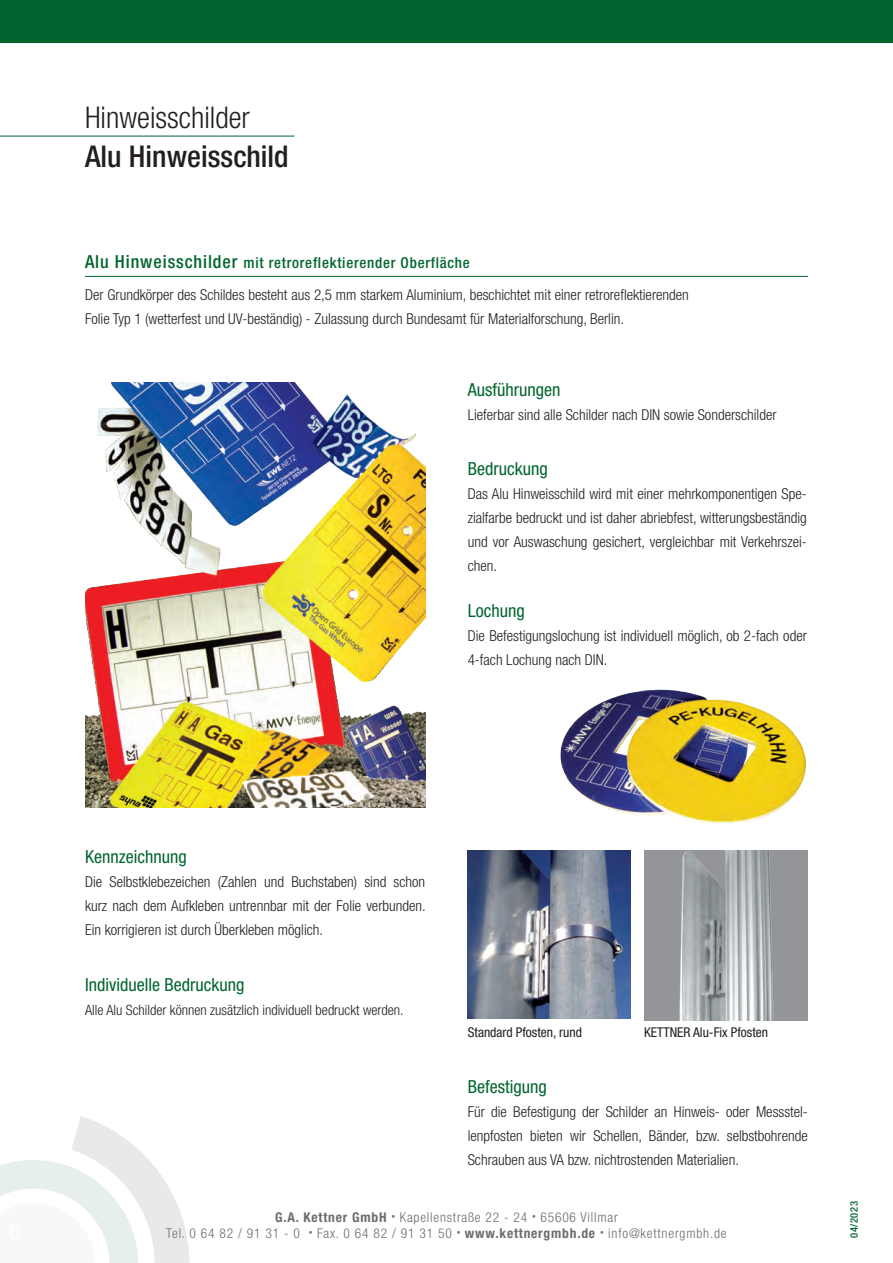
<style>
.page{position:relative;width:893px;height:1263px;background:#fff}
.page>*{position:absolute;margin:0;border:0;box-sizing:border-box;transform-origin:0 0}
.t1{font:500 condensed 30px "Helvetica Neue LT Std";color:#231f20}
.t2{font:300 condensed 30px "Helvetica Neue LT Std";color:#231f20}
.t3{font:condensed 18px "Helvetica Neue LT Std";color:#00652e}
.t4{font:300 condensed 15px/24px "Helvetica Neue LT Std";color:#231f20;text-align:justify}
.t5{font:300 condensed 14.25px "Helvetica Neue LT Std";color:#231f20}
.t6{font:300 condensed 13.5px/16.2px "Helvetica Neue LT Std";letter-spacing:.06em;color:#6c6d70;text-align:center}
.t7{font:condensed 13.5px "Helvetica Neue LT Std";color:#231f20}
.t8{font:500 condensed 10.5px "Helvetica Neue LT Std";letter-spacing:.05em;color:#00652e}
.s1{font-weight:500;font-size:18px;color:#00652e}
.s2{font-weight:500;color:#00652e}
.s3{font-weight:700}
</style>
<div class="page">
<img style="left:85px;top:383px;width:340px;height:425px">
<img style="left:560px;top:689px;width:246px;height:136px">
<svg style="left:0;top:1116px;width:190px;height:147px"></svg>
<hr style="left:0;top:136px;width:294px;height:1px;background:#00652e">
<hr style="left:85px;top:276px;width:723px;height:1px;background:#00652e">
<img style="left:468px;top:850px;width:162px;height:169px">
<div style="left:644px;top:850px;width:164px;height:170px;background:#939598"></div>
<img style="left:679px;top:850px;width:95px;height:170px">
<div style="left:0;top:0;width:893px;height:43px;background:#00652e"></div>
<h1 class="t2" style="left:85px;top:100px;width:166px">Hinweisschilder</h1>
<h1 class="t1" style="left:85px;top:138px;width:205px">Alu Hinweisschild</h1>
<p class="t4" style="left:85px;top:247px;width:605px;line-height:31.8px"><span class="s1">Alu Hinweisschilder</span> <span class="s2">mit retroreflektierender Oberfläche<br></span>Der Grundkörper des Schildes besteht aus 2,5 mm starkem Aluminium, beschichtet mit einer retroreflektierenden</p>
<p class="t4" style="left:85px;top:306px;width:540px">Folie Typ 1 (wetterfest und UV-beständig) - Zulassung durch Bundesamt für Materialforschung, Berlin.</p>
<p class="t3" style="left:468px;top:379px;width:94px">Ausführungen</p>
<p class="t4" style="left:468px;top:402px;width:310px">Lieferbar sind alle Schilder nach DIN sowie Sonderschilder</p>
<p class="t3" style="left:468px;top:459px;width:81px">Bedruckung</p>
<p class="t4" style="left:468px;top:482px;width:341px">Das Alu Hinweisschild wird mit einer mehrkomponentigen Spe&shy;zialfarbe bedruckt und ist daher abriebfest, witterungsbeständig und vor Auswaschung gesichert, vergleichbar mit Verkehrszei&shy;chen.</p>
<p class="t3" style="left:468px;top:600px;width:58px">Lochung</p>
<p class="t4" style="left:468px;top:624px;width:341px">Die Befestigungslochung ist individuell möglich, ob 2-fach oder<br>4-fach Lochung nach DIN.</p>
<p class="t3" style="left:85px;top:846px;width:103px">Kennzeichnung</p>
<p class="t4" style="left:85px;top:870px;width:342px">Die Selbstklebezeichen (Zahlen und Buchstaben) sind schon kurz nach dem Aufkleben untrennbar mit der Folie verbunden.<br>Ein korrigieren ist durch Überkleben möglich.</p>
<p class="t3" style="left:85px;top:974px;width:161px">Individuelle Bedruckung</p>
<p class="t5" style="left:85px;top:1002px;width:320px">Alle Alu Schilder können zusätzlich individuell bedruckt werden.</p>
<p class="t7" style="left:468px;top:1024px;width:116px">Standard Pfosten, rund</p>
<p class="t7" style="left:644px;top:1024px;width:125px">KETTNER Alu-Fix Pfosten</p>
<p class="t3" style="left:468px;top:1076px;width:80px">Befestigung</p>
<p class="t4" style="left:468px;top:1099px;width:342px">Für die Befestigung der Schilder an Hinweis- oder Messstel&shy;lenpfosten bieten wir Schellen, Bänder, bzw. selbstbohrende Schrauben aus VA bzw. nichtrostenden Materialien.</p>
<p class="t6" style="left:166px;top:1208px;width:562px"><span class="s3">G.A. Kettner GmbH</span> <sup>•</sup> Kapellenstraße 22 - 24 <sup>•</sup> 65606 Villmar<br>Tel. 0 64 82 / 91 31 - 0 <sup>•</sup> Fax. 0 64 82 / 91 31 50 <sup>•</sup> <span class="s3">www.kettnergmbh.de</span> <sup>•</sup> info@kettnergmbh.de</p>
<p class="t8" style="left:848px;top:1238px;width:38px;rotate:-90deg">04/2023</p>
</div>
